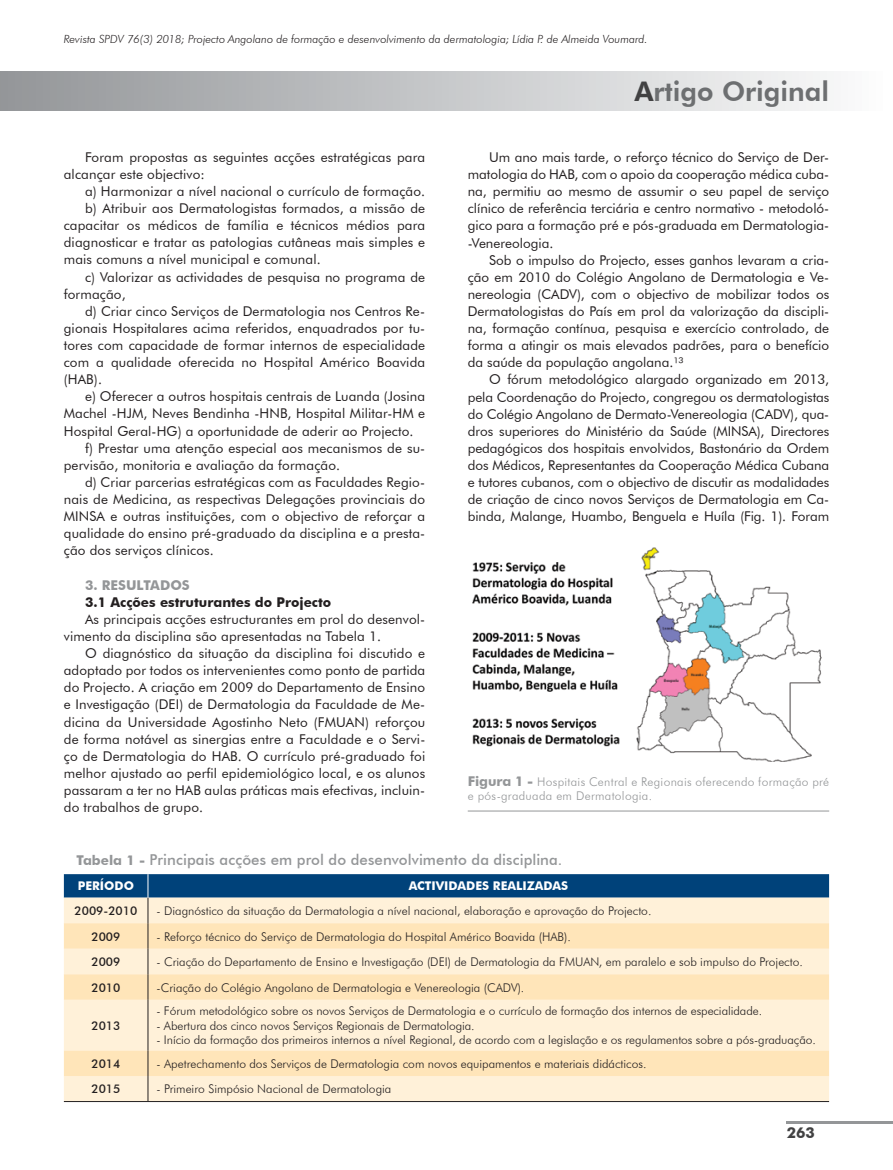
<style>
.page{position:relative;width:893px;height:1170px;background:#fff}
.page>*{position:absolute;margin:0;border:0;box-sizing:border-box;transform-origin:0 0}
.t1{font:800 27px "Futura BT";color:#6d6f71}
.t2{font:500 15px "Futura BT";letter-spacing:.005em;color:#949698}
.t3{font:700 15px "Futura BT";color:#414142}
.t4{font:13.5px/17.1px "Futura BT";letter-spacing:.01em;color:#231f20;text-align:justify}
.t5{font:700 13.5px "Futura BT";color:#231f20}
.t6{font:700 13.5px "Futura BT";color:#949698}
.t7{font:300 12px "Futura BT";color:#231f20}
.t8{font:300 12px/14.4px "Futura BT";letter-spacing:.025em;color:#949698}
.t9{font:500 12px "Futura BT";color:#231f20}
.t10{font:700 12px "Futura BT";color:#fff}
.t11{font:italic 300 11.25px "Futura BT";color:#231f20}
.s1{color:#414142}
.s2{font-weight:700;font-size:13.5px}
</style>
<div class="page">
<hr style="left:787px;top:1120px;width:106px;height:3px;background:#949698">
<div style="left:0;top:72px;width:893px;height:38px;background:linear-gradient(to right,#939598,#fcfdfd)"></div>
<div style="left:64px;top:1075px;width:765px;height:26px;background:#fff1d9"></div>
<svg style="left:64px;top:999px;width:765px;height:76px;background:#ffedce"></svg>
<hr style="left:64px;top:1101px;width:84px;height:1px;background:#231f20">
<hr style="left:148px;top:1101px;width:681px;height:1px;background:#231f20">
<hr style="left:148px;top:999px;width:1px;height:51px;background:#231f20">
<svg style="left:148px;top:1050px;width:1px;height:51px"></svg>
<svg style="left:64px;top:874px;width:765px;height:125px;background:#cfcbba"></svg>
<hr style="left:468px;top:810px;width:361px;height:1px;background:#949698">
<img style="left:472px;top:547px;width:350px;height:215px">
<p class="t11" style="left:64px;top:32px;width:585px">Revista SPDV 76(3) 2018; Projecto Angolano de formação e desenvolvimento da dermatologia; Lídia P. de Almeida Voumard.</p>
<p class="t4" style="left:64px;top:148px;width:363px;text-indent:21px">Foram propostas as seguintes acções estratégicas para alcançar este objectivo:</p>
<p class="t4" style="left:85px;top:182px;width:342px">a) Harmonizar a nível nacional o currículo de formação.</p>
<p class="t4" style="left:85px;top:200px;width:342px">b) Atribuir aos Dermatologistas formados, a missão de</p>
<p class="t4" style="left:64px;top:217px;width:363px">capacitar os médicos de família e técnicos médios para</p>
<p class="t4" style="left:64px;top:234px;width:363px">diagnosticar e tratar as patologias cutâneas mais simples e</p>
<p class="t4" style="left:64px;top:251px;width:258px">mais comuns a nível municipal e comunal.</p>
<p class="t4" style="left:85px;top:268px;width:342px">c) Valorizar as actividades de pesquisa no programa de</p>
<p class="t4" style="left:64px;top:285px;width:63px">formação,</p>
<p class="t4" style="left:85px;top:302px;width:342px">d) Criar cinco Serviços de Dermatologia nos Centros Re-</p>
<p class="t4" style="left:64px;top:319px;width:363px">gionais Hospitalares acima referidos, enquadrados por tu-</p>
<p class="t4" style="left:64px;top:336px;width:363px">tores com capacidade de formar internos de especialidade</p>
<p class="t4" style="left:64px;top:353px;width:363px">com a qualidade oferecida no Hospital Américo Boavida</p>
<p class="t4" style="left:64px;top:371px;width:40px">(HAB).</p>
<p class="t4" style="left:85px;top:388px;width:342px">e) Oferecer a outros hospitais centrais de Luanda (Josina</p>
<p class="t4" style="left:64px;top:405px;width:363px">Machel -HJM, Neves Bendinha -HNB, Hospital Militar-HM e</p>
<p class="t4" style="left:64px;top:422px;width:351px">Hospital Geral-HG) a oportunidade de aderir ao Projecto.</p>
<p class="t4" style="left:85px;top:439px;width:342px">f) Prestar uma atenção especial aos mecanismos de su-</p>
<p class="t4" style="left:64px;top:456px;width:278px">pervisão, monitoria e avaliação da formação.</p>
<p class="t4" style="left:85px;top:473px;width:342px">d) Criar parcerias estratégicas com as Faculdades Regio-</p>
<p class="t4" style="left:64px;top:490px;width:363px">nais de Medicina, as respectivas Delegações provinciais do</p>
<p class="t4" style="left:64px;top:507px;width:363px">MINSA e outras instituições, com o objectivo de reforçar a</p>
<p class="t4" style="left:64px;top:525px;width:363px">qualidade do ensino pré-graduado da disciplina e a presta-</p>
<p class="t4" style="left:64px;top:542px;width:151px">ção dos serviços clínicos.</p>
<p class="t6" style="left:85px;top:576px;width:106px">3. RESULTADOS</p>
<p class="t5" style="left:85px;top:593px;width:248px">3.1 Acções estruturantes do Projecto</p>
<p class="t4" style="left:64px;top:610px;width:363px;text-indent:21px">As principais acções estructurantes em prol do desenvol&shy;vimento da disciplina são apresentadas na Tabela 1.</p>
<p class="t4" style="left:64px;top:644px;width:363px;text-indent:21px">O diagnóstico da situação da disciplina foi discutido e adoptado por todos os intervenientes como ponto de partida do Projecto. A criação em 2009 do Departamento de Ensino e Investigação (DEI) de Dermatologia da Faculdade de Me&shy;dicina da Universidade Agostinho Neto (FMUAN) reforçou de forma notável as sinergias entre a Faculdade e o Servi&shy;ço de Dermatologia do HAB. O currículo pré-graduado foi melhor ajustado ao perfil epidemiológico local, e os alunos passaram a ter no HAB aulas práticas mais efectivas, incluin&shy;do trabalhos de grupo.</p>
<h1 class="t1" style="left:634px;top:75px;width:196px"><span class="s1">A</span>rtigo Original</h1>
<p class="t4" style="left:468px;top:148px;width:363px;text-indent:21px">Um ano mais tarde, o reforço técnico do Serviço de Der&shy;matologia do HAB, com o apoio da cooperação médica cuba&shy;na, permitiu ao mesmo de assumir o seu papel de serviço clínico de referência terciária e centro normativo - metodoló&shy;gico para a formação pré e pós-graduada em Dermatologia--Venereologia.</p>
<p class="t4" style="left:468px;top:251px;width:363px;text-indent:21px">Sob o impulso do Projecto, esses ganhos levaram a cria&shy;ção em 2010 do Colégio Angolano de Dermatologia e Ve&shy;nereologia (CADV), com o objectivo de mobilizar todos os Dermatologistas do País em prol da valorização da discipli&shy;na, formação contínua, pesquisa e exercício controlado, de forma a atingir os mais elevados padrões, para o benefício da saúde da população angolana.¹³</p>
<p class="t4" style="left:468px;top:371px;width:363px;text-indent:21px">O fórum metodológico alargado organizado em 2013, pela Coordenação do Projecto, congregou os dermatologistas do Colégio Angolano de Dermato-Venereologia (CADV), qua&shy;dros superiores do Ministério da Saúde (MINSA), Directores pedagógicos dos hospitais envolvidos, Bastonário da Ordem dos Médicos, Representantes da Cooperação Médica Cubana e tutores cubanos, com o objectivo de discutir as modalidades de criação de cinco novos Serviços de Dermatologia em Ca&shy;binda, Malange, Huambo, Benguela e Huíla (Fig. 1). Foram</p>
<p class="t8" style="left:468px;top:774px;width:363px"><span class="s2">Figura 1 -</span> Hospitais Central e Regionais oferecendo formação pré e pós-graduada em Dermatologia.</p>
<p class="t2" style="left:77px;top:850px;width:487px"><span class="s2">Tabela 1 -</span> Principais acções em prol do desenvolvimento da disciplina.</p>
<p class="t10" style="left:78px;top:878px;width:58px">PERÍODO</p>
<p class="t10" style="left:409px;top:878px;width:161px">ACTIVIDADES REALIZADAS</p>
<p class="t9" style="left:75px;top:903px;width:64px">2009-2010</p>
<p class="t7" style="left:156px;top:903px;width:496px">- Diagnóstico da situação da Dermatologia a nível nacional, elaboração e aprovação do Projecto.</p>
<p class="t9" style="left:91px;top:928px;width:30px">2009</p>
<p class="t7" style="left:156px;top:928px;width:416px">- Reforço técnico do Serviço de Dermatologia do Hospital Américo Boavida (HAB).</p>
<p class="t9" style="left:91px;top:954px;width:30px">2009</p>
<p class="t7" style="left:156px;top:954px;width:648px">- Criação do Departamento de Ensino e Investigação (DEI) de Dermatologia da FMUAN, em paralelo e sob impulso do Projecto.</p>
<p class="t9" style="left:91px;top:979px;width:30px">2010</p>
<p class="t7" style="left:156px;top:979px;width:369px">-Criação do Colégio Angolano de Dermatologia e Venereologia (CADV).</p>
<p class="t9" style="left:91px;top:1018px;width:30px">2013</p>
<p class="t7" style="left:156px;top:1003px;width:607px">- Fórum metodológico sobre os novos Serviços de Dermatologia e o currículo de formação dos internos de especialidade.</p>
<p class="t7" style="left:156px;top:1018px;width:320px">- Abertura dos cinco novos Serviços Regionais de Dermatologia.</p>
<p class="t7" style="left:156px;top:1032px;width:661px">- Início da formação dos primeiros internos a nível Regional, de acordo com a legislação e os regulamentos sobre a pós-graduação.</p>
<p class="t9" style="left:91px;top:1056px;width:30px">2014</p>
<p class="t7" style="left:156px;top:1056px;width:491px">- Apetrechamento dos Serviços de Dermatologia com novos equipamentos e materiais didácticos.</p>
<p class="t9" style="left:91px;top:1081px;width:30px">2015</p>
<p class="t7" style="left:156px;top:1081px;width:236px">- Primeiro Simpósio Nacional de Dermatologia</p>
<p class="t3" style="left:787px;top:1123px;width:30px">263</p>
</div>
